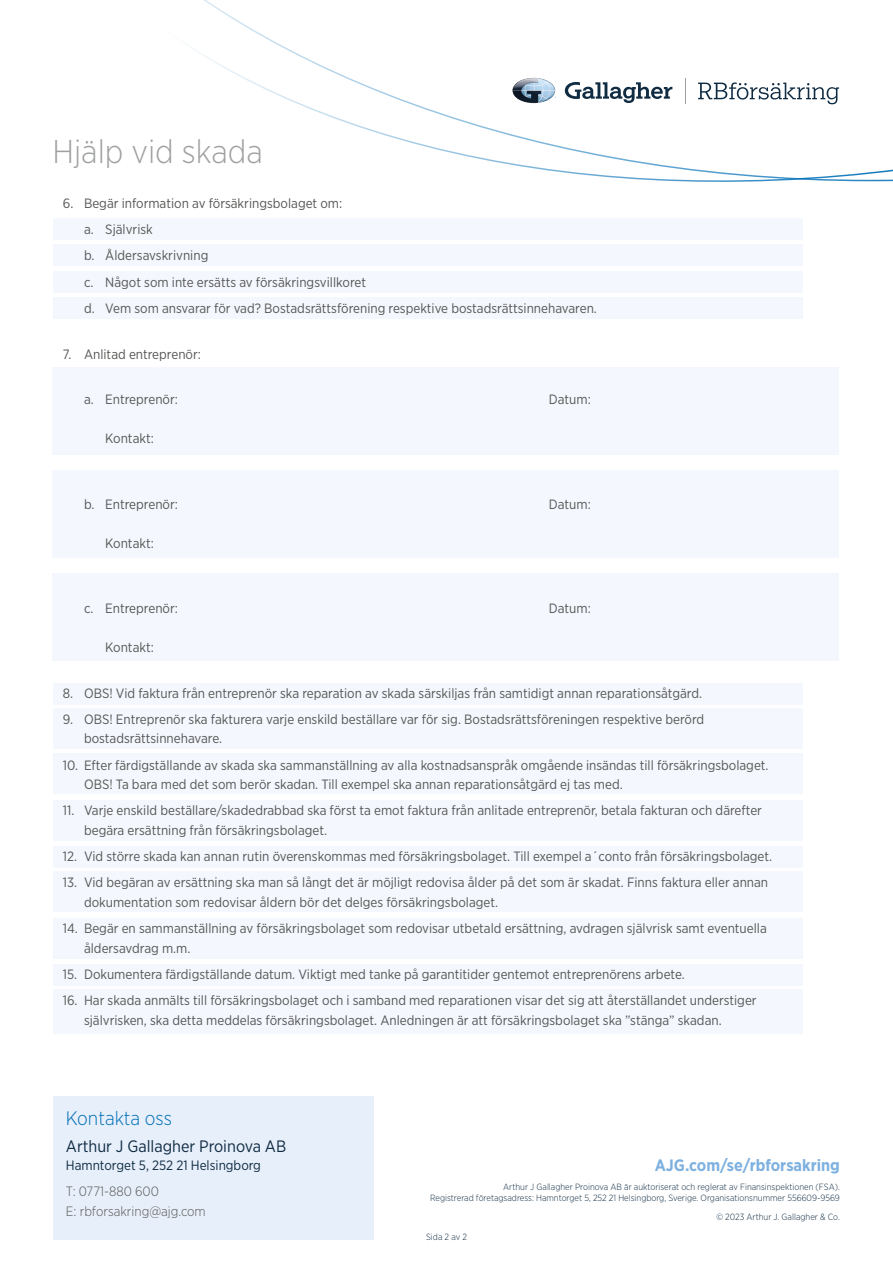
<style>
.page{position:relative;width:893px;height:1263px;background:#fff}
.page>*{position:absolute;margin:0;border:0;box-sizing:border-box;transform-origin:0 0}
.t1{font:300 33px "Gotham Narrow";color:#9fa1a0}
.t2{font:300 19.5px "Gotham Narrow";color:#006fb7}
.t3{font:16.5px "Gotham Narrow";color:#102c43}
.t4{font:700 16.5px "Gotham Narrow";color:#7eb1e0}
.t5{font:13.5px/19.5px "Gotham Narrow";color:#575756}
.t6{font:300 13.5px/20.4px "Gotham Narrow";color:#585856}
.t7{font:13.5px "Gotham Narrow";color:#102c43}
.t8{font:300 9px/10.8px "Gotham Narrow";color:#102c43;text-align:right}
</style>
<div class="page">
<div style="left:53px;top:1096px;width:321px;height:144px;background:#e7effa"></div>
<div style="left:53px;top:368px;width:786px;height:87px;background:#f4f7fd"></div>
<div style="left:53px;top:218px;width:749px;height:21px;background:#f4f7fd"></div>
<div style="left:53px;top:245px;width:749px;height:21px;background:#f4f7fd"></div>
<div style="left:53px;top:271px;width:749px;height:21px;background:#f4f7fd"></div>
<div style="left:53px;top:297px;width:749px;height:22px;background:#f4f7fd"></div>
<div style="left:53px;top:470px;width:786px;height:87px;background:#f4f7fd"></div>
<div style="left:53px;top:573px;width:786px;height:87px;background:#f4f7fd"></div>
<div style="left:53px;top:683px;width:749px;height:21px;background:#f4f7fd"></div>
<div style="left:53px;top:708px;width:749px;height:41px;background:#f4f7fd"></div>
<div style="left:53px;top:753px;width:749px;height:40px;background:#f4f7fd"></div>
<div style="left:53px;top:800px;width:749px;height:40px;background:#f4f7fd"></div>
<div style="left:53px;top:846px;width:749px;height:22px;background:#f4f7fd"></div>
<div style="left:53px;top:872px;width:749px;height:40px;background:#f4f7fd"></div>
<div style="left:53px;top:918px;width:749px;height:40px;background:#f4f7fd"></div>
<div style="left:53px;top:964px;width:749px;height:21px;background:#f4f7fd"></div>
<div style="left:53px;top:990px;width:749px;height:44px;background:#f4f7fd"></div>
<svg style="left:186px;top:0;width:707px;height:182px"></svg>
<h1 class="t1" style="left:52px;top:131px;width:212px">Hjälp vid skada</h1>
<p class="t5" style="left:84px;top:190px;width:514px;line-height:26.2px;text-indent:-21px">6. Begär information av försäkringsbolaget om:<br>a. Självrisk<br>b. Åldersavskrivning<br>c. Något som inte ersätts av försäkringsvillkoret<br>d. Vem som ansvarar för vad? Bostadsrättsförening respektive bostadsrättsinnehavaren.</p>
<p class="t5" style="left:63px;top:344px;width:140px">7. Anlitad entreprenör:</p>
<p class="t5" style="left:84px;top:390px;width:95px">a. Entreprenör:</p>
<p class="t5" style="left:549px;top:390px;width:44px">Datum:</p>
<p class="t5" style="left:105px;top:429px;width:50px">Kontakt:</p>
<p class="t5" style="left:84px;top:494px;width:95px">b. Entreprenör:</p>
<p class="t5" style="left:549px;top:494px;width:44px">Datum:</p>
<p class="t5" style="left:105px;top:533px;width:50px">Kontakt:</p>
<p class="t5" style="left:84px;top:598px;width:95px">c. Entreprenör:</p>
<p class="t5" style="left:549px;top:598px;width:44px">Datum:</p>
<p class="t5" style="left:105px;top:637px;width:50px">Kontakt:</p>
<p class="t5" style="left:63px;top:683px;width:641px">8. OBS! Vid faktura från entreprenör ska reparation av skada särskiljas från samtidigt annan reparationsåtgärd.</p>
<p class="t5" style="left:84px;top:709px;width:622px;text-indent:-21px">9. OBS! Entreprenör ska fakturera varje enskild beställare var för sig. Bostadsrättsföreningen respektive berörd bostadsrättsinnehavare.</p>
<p class="t5" style="left:84px;top:755px;width:686px;text-indent:-21px">10. Efter färdigställande av skada ska sammanställning av alla kostnadsanspråk omgående insändas till försäkringsbolaget.<br>OBS! Ta bara med det som berör skadan. Till exempel ska annan reparationsåtgärd ej tas med.</p>
<p class="t5" style="left:84px;top:800px;width:679px;text-indent:-21px">11. Varje enskild beställare/skadedrabbad ska först ta emot faktura från anlitade entreprenör, betala fakturan och därefter begära ersättning från försäkringsbolaget.</p>
<p class="t5" style="left:63px;top:846px;width:711px">12. Vid större skada kan annan rutin överenskommas med försäkringsbolaget. Till exempel a´conto från försäkringsbolaget.</p>
<p class="t5" style="left:84px;top:872px;width:686px;text-indent:-21px">13. Vid begäran av ersättning ska man så långt det är möjligt redovisa ålder på det som är skadat. Finns faktura eller annan dokumentation som redovisar åldern bör det delges försäkringsbolaget.</p>
<p class="t5" style="left:84px;top:918px;width:684px;text-indent:-21px">14. Begär en sammanställning av försäkringsbolaget som redovisar utbetald ersättning, avdragen självrisk samt eventuella åldersavdrag m.m.</p>
<p class="t5" style="left:63px;top:964px;width:624px">15. Dokumentera färdigställande datum. Viktigt med tanke på garantitider gentemot entreprenörens arbete.</p>
<p class="t5" style="left:84px;top:990px;width:674px;text-indent:-21px">16. Har skada anmälts till försäkringsbolaget och i samband med reparationen visar det sig att återställandet understiger självrisken, ska detta meddelas försäkringsbolaget. Anledningen är att försäkringsbolaget ska ”stänga” skadan.</p>
<h2 class="t2" style="left:66px;top:1106px;width:108px">Kontakta oss</h2>
<p class="t3" style="left:66px;top:1136px;width:222px">Arthur J Gallagher Proinova AB</p>
<p class="t7" style="left:66px;top:1157px;width:197px">Hamntorget 5, 252 21 Helsingborg</p>
<p class="t6" style="left:66px;top:1180px;width:141px">T: 0771-880 600<br>E: rbforsakring@ajg.com</p>
<p class="t4" style="left:655px;top:1155px;width:187px">AJG.com/se/rbforsakring</p>
<p class="t8" style="left:430px;top:1181px;width:411px">Arthur J Gallagher Proinova AB är auktoriserat och reglerat av Finansinspektionen (FSA).<br>Registrerad företagsadress: Hamntorget 5, 252 21 Helsingborg, Sverige. Organisationsnummer 556609-9569</p>
<p class="t8" style="left:716px;top:1212px;width:125px">© 2023 Arthur J. Gallagher &amp; Co.</p>
<p class="t8" style="left:426px;top:1231px;width:42px">Sida 2 av 2</p>
</div>
